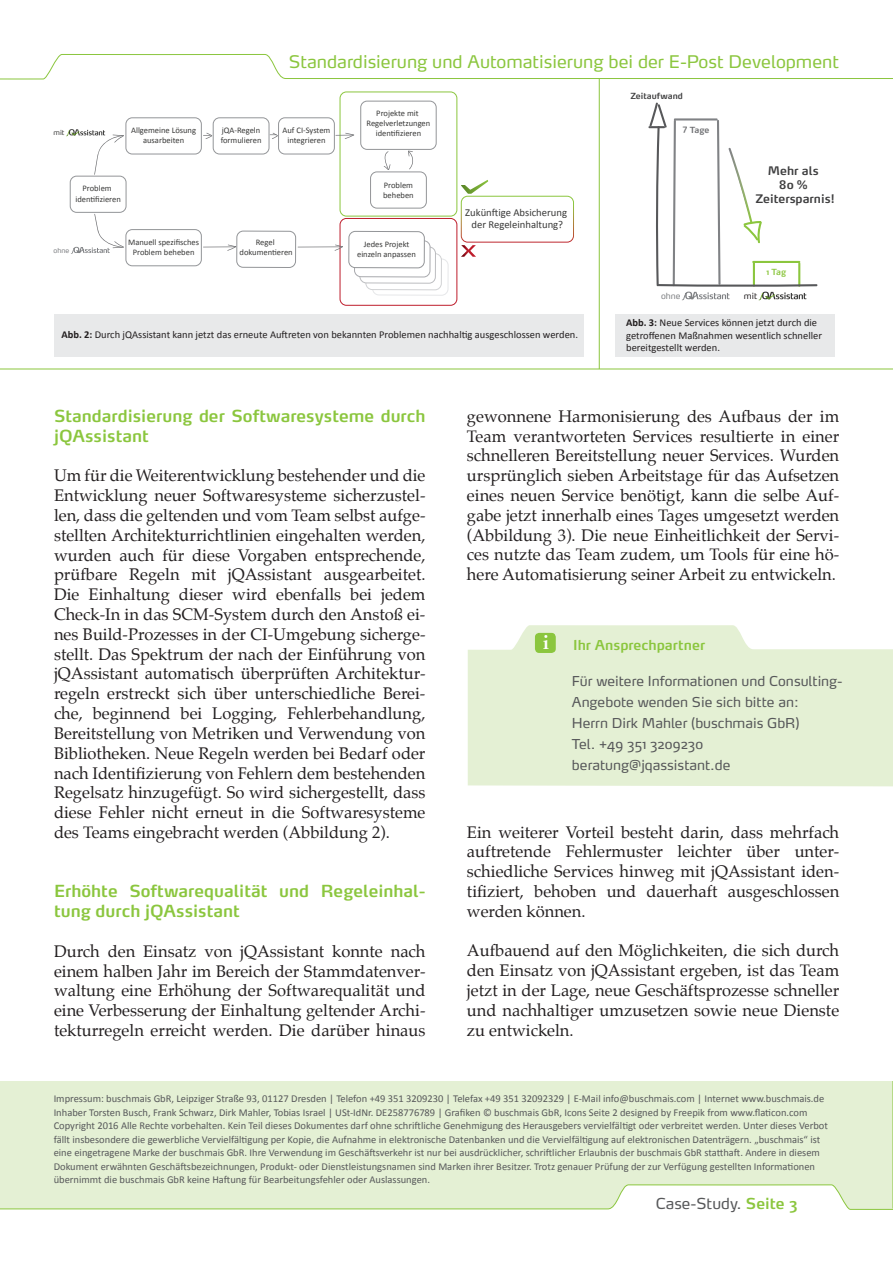
<style>
.page{position:relative;width:893px;height:1263px;background:#fff}
.page>*{position:absolute;margin:0;border:0;box-sizing:border-box;transform-origin:0 0}
.t1{font:700 19.05px "Palatino";color:#fff}
.t2{font:17.25px "Max OT";color:#8bc63e}
.t3{font:16.5px/19.8px "Palatino";color:#231f20;text-align:justify}
.t4{font:600 16.5px/19.8px "Max OT";color:#8bc63e}
.t5{font:15px "Max OT";color:#57585a}
.t6{font:13.5px/21px "Max OT";color:#57585a}
.t7{font:600 13.5px "Max OT";color:#8bc63e}
.t8{font:600 11.7px/14.1px "Max OT";color:#3e3e3f;text-align:center}
.t9{font:10.65px/12.8px "Calibri";color:#393938;text-align:center}
.t10{font:10.5px/13.5px "Calibri";color:#57585a}
.t11{font:10.5px/12.6px "Calibri";color:#231f20}
.t12{font:8.55px/10.2px "Calibri";color:#393938;text-align:center}
.t13{font:600 8.4px "Max OT";color:#3e3e3f}
.t14{font:600 8.4px "Max OT";color:#6c6d70}
.t15{font:600 8.4px "Max OT";color:#8bc63e}
.t16{font:8.4px "Max OT";color:#808285}
.t17{font:8.4px "Max OT";color:#231f20}
.t18{font:6.75px "Max OT";color:#808285}
.t19{font:6.75px "Max OT";color:#393938}
.s1{font-weight:700}
.s2{font-weight:600;color:#8bc63e}
</style>
<div class="page">
<div style="left:0;top:1081px;width:893px;height:129px;background:#e4f0d4"></div>
<div style="left:126px;top:118px;width:76px;height:36px;border:1px solid #939598;border-radius:6px"></div>
<div style="left:213px;top:118px;width:56px;height:36px;border:1px solid #939598;border-radius:6px"></div>
<div style="left:278px;top:118px;width:57px;height:36px;border:1px solid #939598;border-radius:6px"></div>
<div style="left:360px;top:101px;width:76px;height:49px;border:1px solid #939598;border-radius:6px"></div>
<div style="left:370px;top:172px;width:57px;height:36px;border:1px solid #939598;border-radius:6px"></div>
<div style="left:126px;top:229px;width:76px;height:37px;border:1px solid #939598;border-radius:6px"></div>
<div style="left:236px;top:231px;width:60px;height:37px;border:1px solid #939598;border-radius:6px"></div>
<div style="left:340px;top:92px;width:117px;height:124px;border:1px solid #8bc63e;border-radius:6px"></div>
<div style="left:70px;top:176px;width:56px;height:37px;border:1px solid #939598;border-radius:6px"></div>
<div style="left:340px;top:218px;width:117px;height:88px;border:1px solid #be1d2c;border-radius:6px"></div>
<div style="left:372px;top:258px;width:76px;height:37px;border:1px solid #e6e7e9;border-radius:6px"></div>
<div style="left:366px;top:253px;width:75px;height:37px;background:#fff;border-radius:6px"></div>
<div style="left:366px;top:253px;width:76px;height:37px;border:1px solid #d1d2d4;border-radius:6px"></div>
<svg style="left:360px;top:247px;width:75px;height:36px"></svg>
<div style="left:360px;top:246px;width:76px;height:37px;border:1px solid #bcbdc0;border-radius:6px"></div>
<div style="left:354px;top:240px;width:76px;height:37px;background:#fff;border-radius:6px"></div>
<div style="left:354px;top:240px;width:76px;height:37px;border:1px solid #a8a9ad;border-radius:6px"></div>
<div style="left:349px;top:231px;width:75px;height:37px;background:#fff;border-radius:6px"></div>
<div style="left:349px;top:231px;width:76px;height:37px;border:1px solid #939598;border-radius:6px"></div>
<svg style="left:66px;top:129px;width:58px;height:46px"></svg>
<svg style="left:203px;top:133px;width:9px;height:6px"></svg>
<svg style="left:335px;top:133px;width:19px;height:6px"></svg>
<svg style="left:382px;top:151px;width:7px;height:18px"></svg>
<svg style="left:384px;top:164px;width:6px;height:6px"></svg>
<svg style="left:408px;top:151px;width:5px;height:19px"></svg>
<svg style="left:270px;top:133px;width:8px;height:6px"></svg>
<svg style="left:71px;top:214px;width:53px;height:40px"></svg>
<hr style="left:203px;top:246px;width:32px;height:1px;background:#6c6d70;border-radius:50%">
<svg style="left:227px;top:244px;width:9px;height:7px"></svg>
<hr style="left:298px;top:246px;width:44px;height:1px;background:#6c6d70;border-radius:50%">
<svg style="left:334px;top:244px;width:9px;height:7px"></svg>
<svg style="left:461px;top:180px;width:27px;height:14px"></svg>
<svg style="left:461px;top:245px;width:15px;height:12px"></svg>
<div style="left:461px;top:196px;width:113px;height:46px;border:1px solid #fff;border-radius:6px"></div>
<div style="left:54px;top:315px;width:529px;height:42px;background:#e8e9ea"></div>
<svg style="left:648px;top:102px;width:170px;height:198px"></svg>
<div style="left:616px;top:315px;width:219px;height:42px;background:#e8e9ea"></div>
<svg style="left:468px;top:625px;width:425px;height:161px;background:#e6f1d7"></svg>
<div style="left:535px;top:633px;width:21px;height:20px;background:#8bc63e;border-radius:4px"></div>
<svg style="left:0;top:54px;width:893px;height:26px"></svg>
<hr style="left:599px;top:79px;width:1px;height:290px;background:#8bc63e">
<hr style="left:0;top:369px;width:893px;height:1px;background:#8bc63e">
<p class="t2" style="left:289px;top:50px;width:552px">Standardisierung und Automatisierung bei der E-Post Development</p>
<p class="t19" style="left:54px;top:129px;width:12px">mit</p>
<p class="t12" style="left:131px;top:125px;width:66px">Allgemeine Lösung ausarbeiten</p>
<p class="t12" style="left:221px;top:125px;width:42px;text-align:left">jQA-Regeln formulieren</p>
<p class="t12" style="left:283px;top:125px;width:49px">Auf CI-System integrieren</p>
<p class="t12" style="left:75px;top:183px;width:47px">Problem identifizieren</p>
<p class="t12" style="left:367px;top:108px;width:65px">Projekte mit<br>Regelverletzungen identifizieren</p>
<p class="t12" style="left:383px;top:180px;width:32px;text-align:left">Problem beheben</p>
<p class="t18" style="left:54px;top:246px;width:17px">ohne</p>
<p class="t12" style="left:128px;top:237px;width:73px">Manuell spezifisches<br>Problem beheben</p>
<p class="t12" style="left:240px;top:237px;width:55px">Regel dokumentieren</p>
<p class="t12" style="left:357px;top:239px;width:60px">Jedes Projekt einzeln anpassen</p>
<p class="t9" style="left:465px;top:206px;width:103px">Zukünftige Absicherung der Regeleinhaltung?</p>
<p class="t11" style="left:61px;top:328px;width:518px"><span class="s1">Abb. 2:</span> Durch jQAssistant kann jetzt das erneute Auftreten von bekannten Problemen nachhaltig ausgeschlossen werden.</p>
<p class="t13" style="left:630px;top:91px;width:54px">Zeitaufwand</p>
<p class="t14" style="left:690px;top:125px;width:21px">Tage</p>
<p class="t14" style="left:683px;top:123px;width:6px">7</p>
<p class="t8" style="left:755px;top:164px;width:81px">Mehr als<br>80 %<br>Zeitersparnis!</p>
<p class="t15" style="left:766px;top:267px;width:21px">1 Tag</p>
<p class="t16" style="left:661px;top:291px;width:21px">ohne</p>
<p class="t17" style="left:744px;top:291px;width:15px">mit</p>
<p class="t11" style="left:626px;top:316px;width:197px"><span class="s1">Abb. 3:</span> Neue Services können jetzt durch die getroffenen Maßnahmen wesentlich schneller bereitgestellt werden.</p>
<p class="t4" style="left:54px;top:407px;width:373px">Standardisierung der Softwaresysteme durch jQAssistant</p>
<p class="t3" style="left:54px;top:466px;width:373px">Um für die Weiterentwicklung bestehender und die Entwicklung neuer Softwaresysteme sicherzustel&shy;len, dass die geltenden und vom Team selbst aufge&shy;stellten Architekturrichtlinien eingehalten werden, wurden auch für diese Vorgaben entsprechende, prüfbare Regeln mit jQAssistant ausgearbeitet.<br>Die Einhaltung dieser wird ebenfalls bei jedem Check-In in das SCM-System durch den Anstoß ei&shy;nes Build-Prozesses in der CI-Umgebung sicherge&shy;stellt. Das Spektrum der nach der Einführung von jQAssistant automatisch überprüften Architektur&shy;regeln erstreckt sich über unterschiedliche Berei&shy;che, beginnend bei Logging, Fehlerbehandlung, Bereitstellung von Metriken und Verwendung von Bibliotheken. Neue Regeln werden bei Bedarf oder nach Identifizierung von Fehlern dem bestehenden Regelsatz hinzugefügt. So wird sichergestellt, dass diese Fehler nicht erneut in die Softwaresysteme des Teams eingebracht werden (Abbildung 2).</p>
<p class="t4" style="left:54px;top:882px;width:373px">Erhöhte Softwarequalität und Regeleinhal&shy;tung durch jQAssistant</p>
<p class="t3" style="left:54px;top:941px;width:373px">Durch den Einsatz von jQAssistant konnte nach einem halben Jahr im Bereich der Stammdatenver&shy;waltung eine Erhöhung der Softwarequalität und eine Verbesserung der Einhaltung geltender Archi&shy;tekturregeln erreicht werden. Die darüber hinaus</p>
<p class="t3" style="left:467px;top:406px;width:374px">gewonnene Harmonisierung des Aufbaus der im Team verantworteten Services resultierte in einer schnelleren Bereitstellung neuer Services. Wurden ursprünglich sieben Arbeitstage für das Aufsetzen eines neuen Service benötigt, kann die selbe Auf&shy;gabe jetzt innerhalb eines Tages umgesetzt werden (Abbildung 3). Die neue Einheitlichkeit der Servi&shy;ces nutzte das Team zudem, um Tools für eine hö&shy;here Automatisierung seiner Arbeit zu entwickeln.</p>
<p class="t1" style="left:543px;top:627px;width:8px">i</p>
<p class="t7" style="left:573px;top:636px;width:133px">Ihr Ansprechpartner</p>
<p class="t6" style="left:572px;top:671px;width:272px">Für weitere Informationen und Consulting-<br>Angebote wenden Sie sich bitte an:<br>Herrn Dirk Mahler (buschmais GbR)<br>Tel. +49 351 3209230 beratung@jqassistant.de</p>
<p class="t3" style="left:467px;top:822px;width:374px">Ein weiterer Vorteil besteht darin, dass mehrfach auftretende Fehlermuster leichter über unter&shy;schiedliche Services hinweg mit jQAssistant iden&shy;tifiziert, behoben und dauerhaft ausgeschlossen werden können.</p>
<p class="t3" style="left:467px;top:941px;width:374px">Aufbauend auf den Möglichkeiten, die sich durch den Einsatz von jQAssistant ergeben, ist das Team jetzt in der Lage, neue Geschäftsprozesse schneller und nachhaltiger umzusetzen sowie neue Dienste zu entwickeln.</p>
<p class="t10" style="left:54px;top:1091px;width:776px">Impressum: buschmais GbR, Leipziger Straße 93, 01127 Dresden | Telefon +49 351 3209230 | Telefax +49 351 32092329 | E-Mail info@buschmais.com | Internet www.buschmais.de Inhaber Torsten Busch, Frank Schwarz, Dirk Mahler, Tobias Israel | USt-IdNr. DE258776789 | Grafiken © buschmais GbR, Icons Seite 2 designed by Freepik from www.flaticon.com Copyright 2016 Alle Rechte vorbehalten. Kein Teil dieses Dokumentes darf ohne schriftliche Genehmigung des Herausgebers vervielfältigt oder verbreitet werden. Unter dieses Verbot fällt insbesondere die gewerbliche Vervielfältigung per Kopie, die Aufnahme in elektronische Datenbanken und die Vervielfältigung auf elektronischen Datenträgern. „buschmais“ ist eine eingetragene Marke der buschmais GbR. Ihre Verwendung im Geschäftsverkehr ist nur bei ausdrücklicher, schriftlicher Erlaubnis der buschmais GbR statthaft. Andere in diesem Dokument erwähnten Geschäftsbezeichnungen, Produkt- oder Dienstleistungsnamen sind Marken ihrer Besitzer. Trotz genauer Prüfung der zur Verfügung gestellten Informationen übernimmt die buschmais GbR keine Haftung für Bearbeitungsfehler oder Auslassungen.</p>
<p class="t5" style="left:656px;top:1193px;width:143px">Case-Study. <span class="s2">Seite 3</span></p>
</div>
